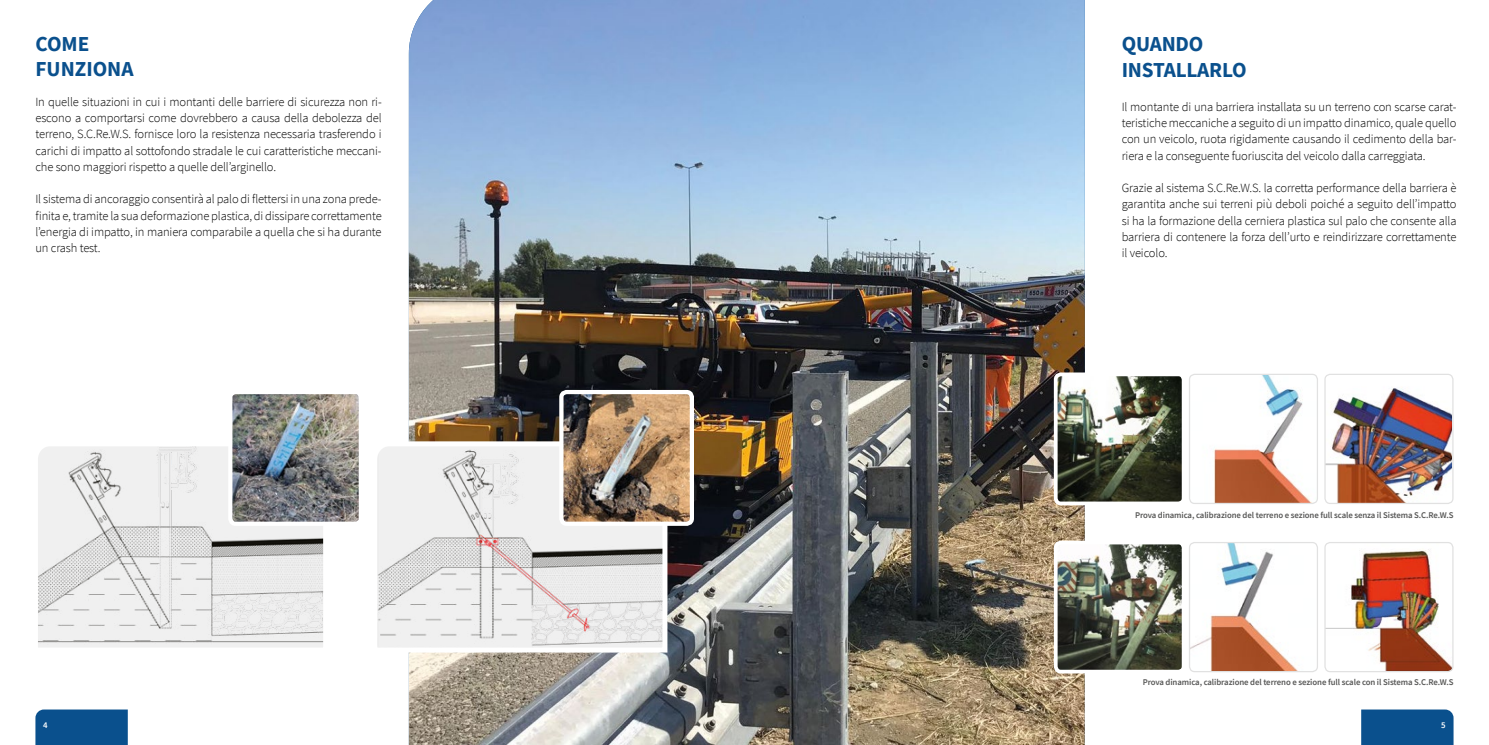
<style>
.page{position:relative;width:1489px;height:745px;background:#fff}
.page>*{position:absolute;margin:0;border:0;box-sizing:border-box;transform-origin:0 0}
.t1{font:700 21.25px/25.5px "Source Sans Pro";letter-spacing:-.01em;color:#0a508d}
.t2{font:300 12.5px/16.2px "Source Sans Pro";letter-spacing:-.01em;color:#000;text-align:justify}
.t3{font:600 8.75px "Source Sans Pro";letter-spacing:-.01em;color:#575756}
.t4{font:600 8.75px "Source Sans Pro";color:#fff}
</style>
<div class="page">
<div style="left:1361px;top:709px;width:92px;height:35px;background:#0a508d"></div>
<div style="left:35px;top:709px;width:93px;height:35px;background:#0a508d"></div>
<img style="left:409px;top:0;width:675px;height:744px">
<svg style="left:377px;top:438px;width:293px;height:216px"></svg>
<svg style="left:38px;top:446px;width:286px;height:201px"></svg>
<img style="left:564px;top:394px;width:125px;height:126px">
<div style="left:559px;top:389px;width:135px;height:136px;border:4px solid #fff;border-radius:5px"></div>
<img style="left:233px;top:394px;width:125px;height:126px">
<div style="left:228px;top:389px;width:135px;height:136px;border:4px solid #fff;border-radius:5px"></div>
<img style="left:1058px;top:377px;width:122px;height:123px">
<div style="left:1053px;top:372px;width:132px;height:133px;border:4px solid #fff;border-radius:5px"></div>
<img style="left:1325px;top:375px;width:126px;height:128px">
<div style="left:1324px;top:373px;width:129px;height:130px;border:1px solid #e1e1e1;border-radius:5px"></div>
<img style="left:1190px;top:375px;width:127px;height:128px">
<div style="left:1188px;top:373px;width:129px;height:130px;border:1px solid #e1e1e1;border-radius:5px"></div>
<img style="left:1058px;top:545px;width:122px;height:123px">
<div style="left:1053px;top:540px;width:132px;height:133px;border:4px solid #fff;border-radius:5px"></div>
<img style="left:1325px;top:543px;width:127px;height:128px">
<div style="left:1324px;top:541px;width:129px;height:130px;border:1px solid #e1e1e1;border-radius:5px"></div>
<img style="left:1190px;top:543px;width:125px;height:128px">
<div style="left:1188px;top:541px;width:129px;height:130px;border:1px solid #e1e1e1;border-radius:5px"></div>
<h1 class="t1" style="left:35px;top:30px;width:100px">COME<br>FUNZIONA</h1>
<p class="t2" style="left:35px;top:93px;width:348px">In quelle situazioni in cui i montanti delle barriere di sicurezza non ri&shy;escono a comportarsi come dovrebbero a causa della debolezza del terreno, S.C.Re.W.S. fornisce loro la resistenza necessaria trasferendo i carichi di impatto al sottofondo stradale le cui caratteristiche meccani&shy;che sono maggiori rispetto a quelle dell’arginello.</p>
<p class="t2" style="left:35px;top:191px;width:348px">Il sistema di ancoraggio consentirà al palo di flettersi in una zona prede&shy;finita e, tramite la sua deformazione plastica, di dissipare correttamente l’energia di impatto, in maniera comparabile a quella che si ha durante un crash test.</p>
<h1 class="t1" style="left:1121px;top:31px;width:126px">QUANDO<br>INSTALLARLO</h1>
<p class="t2" style="left:1121px;top:98px;width:336px">Il montante di una barriera installata su un terreno con scarse carat&shy;teristiche meccaniche a seguito di un impatto dinamico, quale quello con un veicolo, ruota rigidamente causando il cedimento della bar&shy;riera e la conseguente fuoriuscita del veicolo dalla carreggiata.</p>
<p class="t2" style="left:1121px;top:180px;width:336px">Grazie al sistema S.C.Re.W.S. la corretta performance della barriera è garantita anche sui terreni più deboli poiché a seguito dell’impatto si ha la formazione della cerniera plastica sul palo che consente alla barriera di contenere la forza dell’urto e reindirizzare correttamente il veicolo.</p>
<p class="t3" style="left:1134px;top:508px;width:320px">Prova dinamica, calibrazione del terreno e sezione full scale senza il Sistema S.C.Re.W.S</p>
<p class="t3" style="left:1142px;top:675px;width:312px">Prova dinamica, calibrazione del terreno e sezione full scale con il Sistema S.C.Re.W.S</p>
<p class="t4" style="left:43px;top:718px;width:6px">4</p>
<p class="t4" style="left:1440px;top:718px;width:6px">5</p>
</div>
